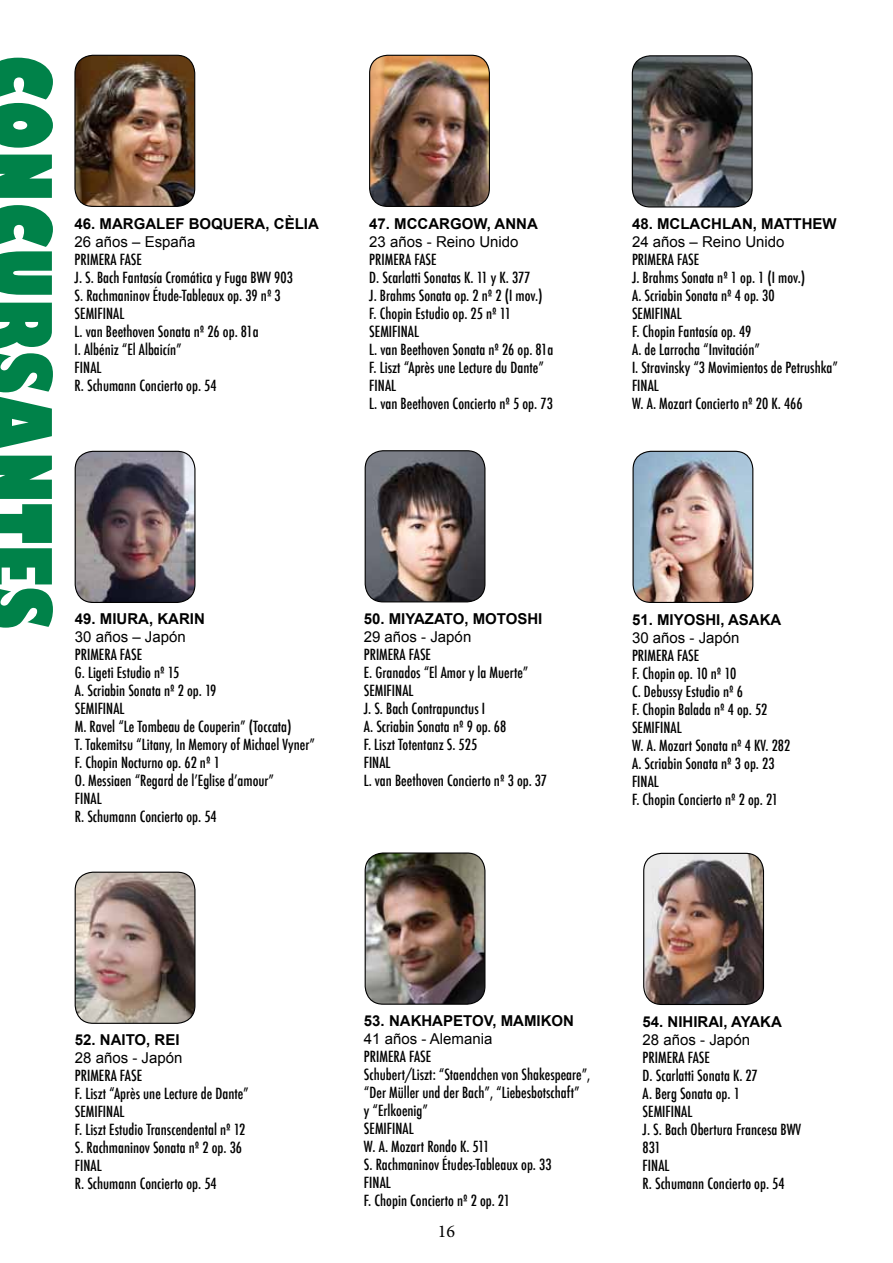
<style>
.page{position:relative;width:893px;height:1263px;background:#fff}
.page>*{position:absolute;margin:0;border:0;box-sizing:border-box;transform-origin:0 0}
.t1{font:800 90px "Gill Sans";color:#008249;scale:.65 1}
.t2{font:18px "Minion Pro";color:#000}
.t3{font:500 condensed 15px/18px "Futura";color:#000}
.t4{font:700 15px "Arial";color:#000}
.t5{font:15px "Arial";color:#000}
</style>
<div class="page">
<img style="left:75px;top:55px;width:120px;height:151px">
<div style="left:74px;top:55px;width:121px;height:152px;border:1px solid #000;border-radius:18px"></div>
<img style="left:370px;top:55px;width:119px;height:151px">
<div style="left:369px;top:55px;width:121px;height:152px;border:1px solid #000;border-radius:18px"></div>
<img style="left:632px;top:56px;width:120px;height:151px">
<div style="left:632px;top:55px;width:121px;height:152px;border:1px solid #000;border-radius:18px"></div>
<img style="left:365px;top:451px;width:120px;height:151px">
<div style="left:365px;top:450px;width:120px;height:152px;border:1px solid #000;border-radius:18px"></div>
<img style="left:75px;top:872px;width:120px;height:151px">
<div style="left:75px;top:872px;width:120px;height:152px;border:1px solid #000;border-radius:18px"></div>
<img style="left:365px;top:853px;width:120px;height:151px">
<div style="left:365px;top:852px;width:120px;height:153px;border:1px solid #000;border-radius:18px"></div>
<img style="left:644px;top:853px;width:119px;height:151px">
<div style="left:643px;top:853px;width:121px;height:152px;border:1px solid #000;border-radius:18px"></div>
<img style="left:75px;top:451px;width:120px;height:151px">
<div style="left:75px;top:451px;width:120px;height:152px;border:1px solid #000;border-radius:18px"></div>
<img style="left:633px;top:451px;width:120px;height:151px">
<div style="left:632px;top:451px;width:121px;height:152px;border:1px solid #000;border-radius:18px"></div>
<h1 class="t1" style="left:74px;top:55px;width:885px;rotate:90deg">CONCURSANTES</h1>
<p class="t4" style="left:75px;top:213px;width:246px">46. MARGALEF BOQUERA, CÈLIA</p>
<p class="t5" style="left:75px;top:231px;width:122px">26 años – España</p>
<p class="t3" style="left:75px;top:250px;width:220px">PRIMERA FASE<br>J. S. Bach Fantasía Cromática y Fuga BWV 903<br>S. Rachmaninov Étude-Tableaux op. 39 nº 3<br>SEMIFINAL<br>L. van Beethoven Sonata nº 26 op. 81a<br>I. Albéniz “El Albaicín”<br>FINAL<br>R. Schumann Concierto op. 54</p>
<p class="t4" style="left:75px;top:609px;width:132px">49. MIURA, KARIN</p>
<p class="t5" style="left:75px;top:627px;width:112px">30 años – Japón</p>
<p class="t3" style="left:75px;top:645px;width:242px">PRIMERA FASE<br>G. Ligeti Estudio nº 15<br>A. Scriabin Sonata nº 2 op. 19<br>SEMIFINAL<br>M. Ravel “Le Tombeau de Couperin” (Toccata)<br>T. Takemitsu “Litany, In Memory of Michael Vyner”<br>F. Chopin Nocturno op. 62 nº 1<br>O. Messiaen “Regard de l’Eglise d’amour”<br>FINAL<br>R. Schumann Concierto op. 54</p>
<p class="t4" style="left:369px;top:213px;width:170px">47. MCCARGOW, ANNA</p>
<p class="t5" style="left:369px;top:231px;width:151px">23 años - Reino Unido</p>
<p class="t3" style="left:369px;top:250px;width:186px">PRIMERA FASE<br>D. Scarlatti Sonatas K. 11 y K. 377<br>J. Brahms Sonata op. 2 nº 2 (I mov.)<br>F. Chopin Estudio op. 25 nº 11<br>SEMIFINAL<br>L. van Beethoven Sonata nº 26 op. 81a<br>F. Liszt “Après une Lecture du Dante”<br>FINAL<br>L. van Beethoven Concierto nº 5 op. 73</p>
<p class="t4" style="left:364px;top:609px;width:180px">50. MIYAZATO, MOTOSHI</p>
<p class="t5" style="left:364px;top:627px;width:109px">29 años - Japón</p>
<p class="t3" style="left:364px;top:645px;width:185px">PRIMERA FASE<br>E. Granados “El Amor y la Muerte”<br>SEMIFINAL<br>J. S. Bach Contrapunctus I<br>A. Scriabin Sonata nº 9 op. 68<br>F. Liszt Totentanz S. 525<br>FINAL<br>L. van Beethoven Concierto nº 3 op. 37</p>
<p class="t4" style="left:632px;top:214px;width:206px">48. MCLACHLAN, MATTHEW</p>
<p class="t5" style="left:632px;top:232px;width:154px">24 años – Reino Unido</p>
<p class="t3" style="left:632px;top:251px;width:207px">PRIMERA FASE<br>J. Brahms Sonata nº 1 op. 1 (I mov.)<br>A. Scriabin Sonata nº 4 op. 30<br>SEMIFINAL<br>F. Chopin Fantasía op. 49<br>A. de Larrocha “Invitación”<br>I. Stravinsky “3 Movimientos de Petrushka”<br>FINAL<br>W. A. Mozart Concierto nº 20 K. 466</p>
<p class="t4" style="left:632px;top:609px;width:151px">51. MIYOSHI, ASAKA</p>
<p class="t5" style="left:632px;top:627px;width:109px">30 años - Japón</p>
<p class="t3" style="left:632px;top:646px;width:160px">PRIMERA FASE<br>F. Chopin op. 10 nº 10<br>C. Debussy Estudio nº 6<br>F. Chopin Balada nº 4 op. 52<br>SEMIFINAL<br>W. A. Mozart Sonata nº 4 KV. 282<br>A. Scriabin Sonata nº 3 op. 23<br>FINAL<br>F. Chopin Concierto nº 2 op. 21</p>
<p class="t4" style="left:75px;top:1030px;width:106px">52. NAITO, REI</p>
<p class="t5" style="left:75px;top:1048px;width:109px">28 años - Japón</p>
<p class="t3" style="left:75px;top:1067px;width:175px">PRIMERA FASE<br>F. Liszt “Après une Lecture de Dante”<br>SEMIFINAL<br>F. Liszt Estudio Transcendental nº 12<br>S. Rachmaninov Sonata nº 2 op. 36<br>FINAL<br>R. Schumann Concierto op. 54</p>
<p class="t4" style="left:364px;top:1011px;width:212px">53. NAKHAPETOV, MAMIKON</p>
<p class="t5" style="left:364px;top:1029px;width:130px">41 años - Alemania</p>
<p class="t3" style="left:364px;top:1048px;width:228px">PRIMERA FASE<br>Schubert/Liszt: “Staendchen von Shakespeare”, “Der Müller und der Bach”, “Liebesbotschaft”<br>y “Erlkoenig”<br>SEMIFINAL<br>W. A. Mozart Rondo K. 511<br>S. Rachmaninov Études-Tableaux op. 33<br>FINAL<br>F. Chopin Concierto nº 2 op. 21</p>
<p class="t2" style="left:438px;top:1219px;width:19px">16</p>
<p class="t4" style="left:643px;top:1012px;width:141px">54. NIHIRAI, AYAKA</p>
<p class="t5" style="left:643px;top:1030px;width:109px">28 años - Japón</p>
<p class="t3" style="left:643px;top:1048px;width:160px">PRIMERA FASE<br>D. Scarlatti Sonata K. 27<br>A. Berg Sonata op. 1<br>SEMIFINAL<br>J. S. Bach Obertura Francesa BWV<br>831<br>FINAL<br>R. Schumann Concierto op. 54</p>
</div>
